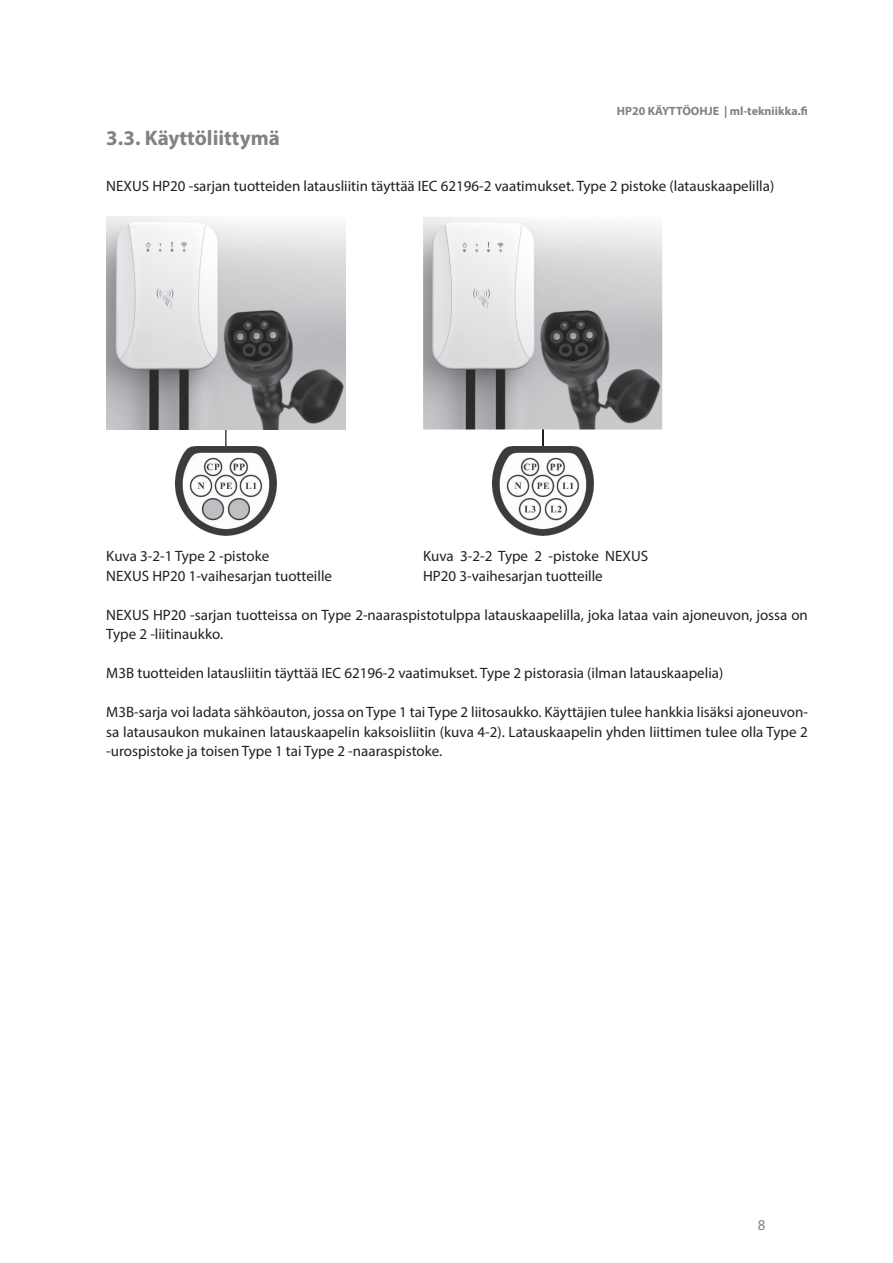
<style>
.page{position:relative;width:893px;height:1263px;background:#fff}
.page>*{position:absolute;margin:0;border:0;box-sizing:border-box;transform-origin:0 0}
.t1{font:700 21px "Myriad Pro";color:#808285}
.t2{font:15px/19.5px "Myriad Pro";color:#231f20}
.t3{font:15px "Myriad Pro";color:#808285}
.t4{font:700 12px "Myriad Pro";color:#808285}
</style>
<div class="page">
<svg style="left:225px;top:429px;width:1px;height:17px"></svg>
<img style="left:175px;top:446px;width:101px;height:89px">
<img style="left:492px;top:446px;width:101px;height:89px">
<img style="left:106px;top:217px;width:239px;height:212px">
<img style="left:423px;top:217px;width:239px;height:212px">
<svg style="left:542px;top:429px;width:1px;height:26px"></svg>
<p class="t4" style="left:617px;top:103px;width:193px">HP20 KÄYTTÖOHJE | ml-tekniikka.fi</p>
<h1 class="t1" style="left:106px;top:125px;width:175px">3.3. Käyttöliittymä</h1>
<p class="t2" style="left:106px;top:175px;width:669px">NEXUS HP20 -sarjan tuotteiden latausliitin täyttää IEC 62196-2 vaatimukset. Type 2 pistoke (latauskaapelilla)</p>
<p class="t2" style="left:423px;top:546px;width:226px">Kuva 3-2-2 Type 2 -pistoke NEXUS<br>HP20 3-vaihesarjan tuotteille</p>
<p class="t2" style="left:106px;top:546px;width:227px">Kuva 3-2-1 Type 2 -pistoke<br>NEXUS HP20 1-vaihesarjan tuotteille</p>
<p class="t2" style="left:106px;top:604px;width:703px">NEXUS HP20 -sarjan tuotteissa on Type 2-naaraspistotulppa latauskaapelilla, joka lataa vain ajoneuvon, jossa on<br>Type 2 -liitinaukko.</p>
<p class="t2" style="left:106px;top:663px;width:618px">M3B tuotteiden latausliitin täyttää IEC 62196-2 vaatimukset. Type 2 pistorasia (ilman latauskaapelia)</p>
<p class="t2" style="left:106px;top:702px;width:703px;text-align:justify">M3B-sarja voi ladata sähköauton, jossa on Type 1 tai Type 2 liitosaukko. Käyttäjien tulee hankkia lisäksi ajoneuvon&shy;sa latausaukon mukainen latauskaapelin kaksoisliitin (kuva 4-2). Latauskaapelin yhden liittimen tulee olla Type 2 -urospistoke ja toisen Type 1 tai Type 2 -naaraspistoke.</p>
<p class="t3" style="left:758px;top:1215px;width:9px">8</p>
</div>
